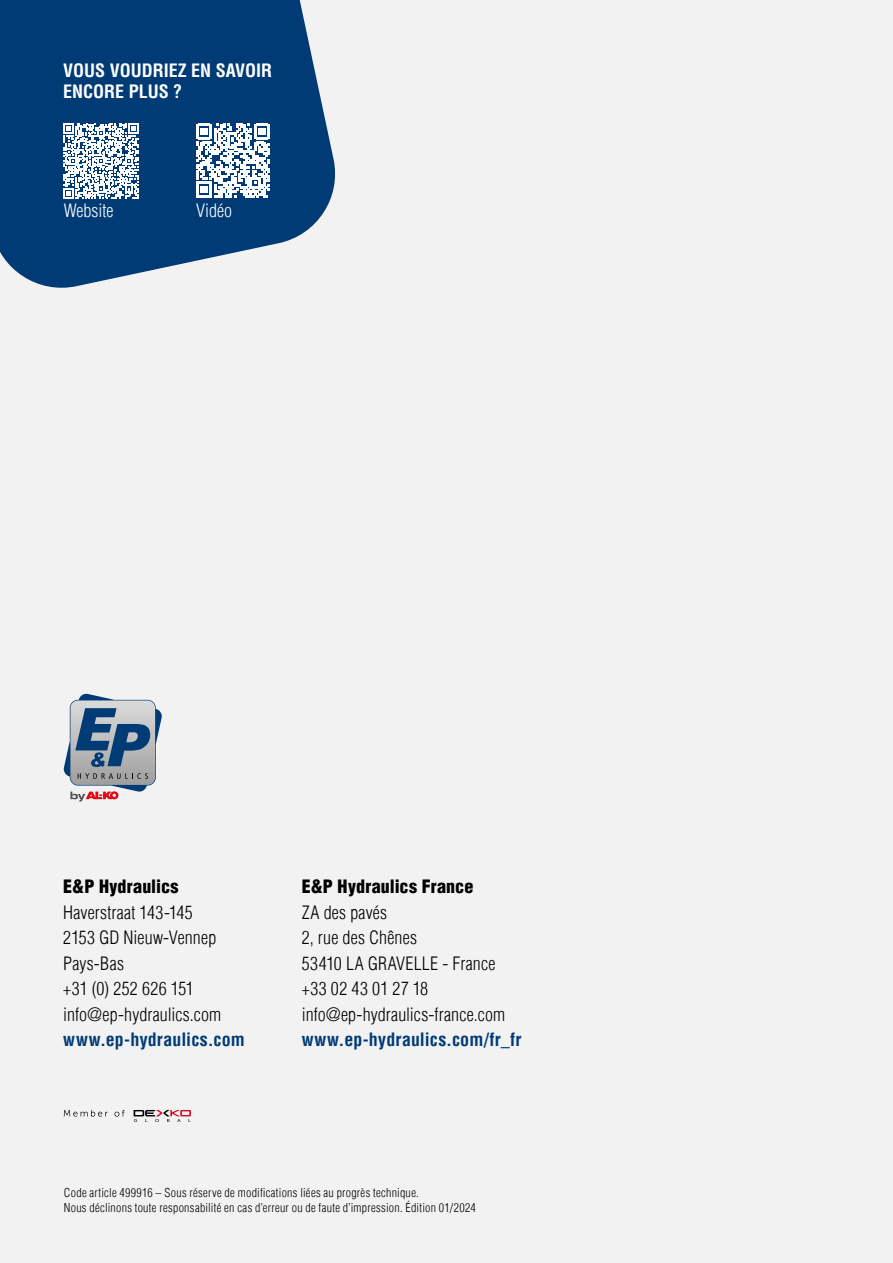
<style>
.page{position:relative;width:893px;height:1263px;background:#f2f2f2}
.page>*{position:absolute;margin:0;border:0;box-sizing:border-box;transform-origin:0 0}
.t1{font:300 condensed 18px/25.5px "Helvetica Com";letter-spacing:.01em;color:#000}
.t2{font:700 condensed 18px "Helvetica Com";letter-spacing:.01em;color:#003b75}
.t3{font:900 condensed 18px "Helvetica Com";letter-spacing:.01em;color:#000}
.t4{font:700 condensed 18px/21.6px "Helvetica Com";color:#fff}
.t5{font:300 condensed 18px "Helvetica Com";color:#fff}
.t6{font:300 condensed 12px/15px "Helvetica Com";letter-spacing:.025em;color:#000}
</style>
<div class="page">
<svg style="left:0;top:0;width:336px;height:288px;background:#1e5184"></svg>
<svg style="left:134px;top:1110px;width:57px;height:12px"></svg>
<svg style="left:64px;top:1110px;width:44px;height:6px"></svg>
<svg style="left:114px;top:1110px;width:11px;height:6px"></svg>
<svg style="left:64px;top:694px;width:98px;height:107px"></svg>
<svg style="left:63px;top:123px;width:76px;height:76px"></svg>
<svg style="left:196px;top:124px;width:74px;height:73px"></svg>
<p class="t4" style="left:63px;top:59px;width:210px">VOUS VOUDRIEZ EN SAVOIR<br>ENCORE PLUS ?</p>
<p class="t5" style="left:64px;top:200px;width:51px">Website</p>
<p class="t5" style="left:196px;top:199px;width:37px">Vidéo</p>
<p class="t3" style="left:63px;top:875px;width:117px">E&amp;P Hydraulics</p>
<p class="t1" style="left:63px;top:899px;width:159px">Haverstraat 143-145<br>2153 GD Nieuw-Vennep<br>Pays-Bas<br>+31 (0) 252 626 151 info@ep-hydraulics.com</p>
<p class="t2" style="left:63px;top:1027px;width:183px">www.ep-hydraulics.com</p>
<p class="t3" style="left:302px;top:875px;width:173px">E&amp;P Hydraulics France</p>
<p class="t1" style="left:302px;top:899px;width:205px">ZA des pavés<br>2, rue des Chênes<br>53410 LA GRAVELLE - France +33 02 43 01 27 18 info@ep-hydraulics-france.com</p>
<p class="t2" style="left:302px;top:1027px;width:221px">www.ep-hydraulics.com/fr_fr</p>
<p class="t6" style="left:64px;top:1185px;width:414px">Code article 499916 – Sous réserve de modifications liées au progrès technique.<br>Nous déclinons toute responsabilité en cas d’erreur ou de faute d’impression. Édition 01/2024</p>
</div>
